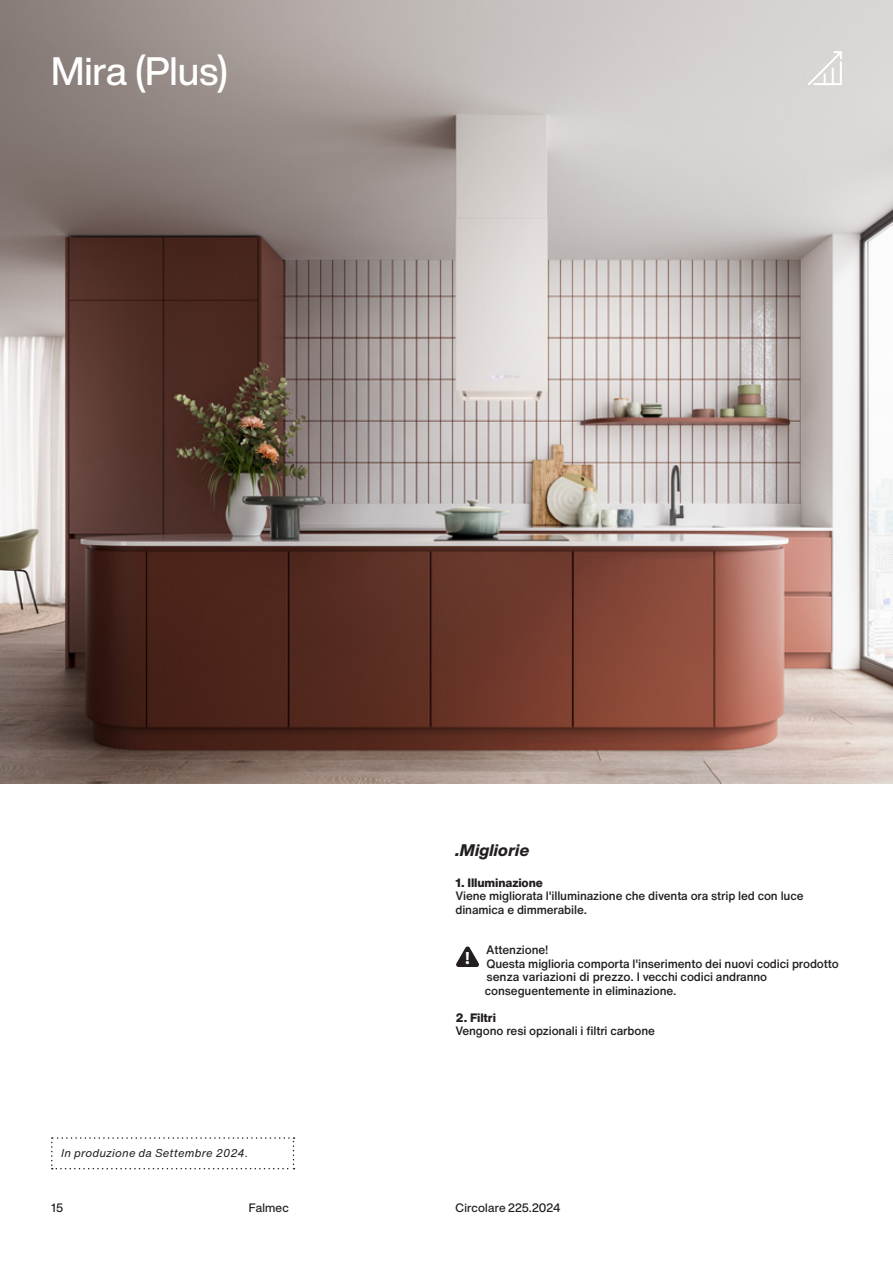
<style>
.page{position:relative;width:893px;height:1263px;background:#fff}
.page>*{position:absolute;margin:0;border:0;box-sizing:border-box;transform-origin:0 0}
.Normale{font:500 39px "Helvetica Now Display";letter-spacing:-.005em;color:#fff}
.t1{font:700 17.7px "Myriad Pro";color:#fff}
.Normale-2{font:italic 800 16.5px "Helvetica Now Display";letter-spacing:.02em;color:#231f20}
.t2{font:500 12px/13.5px "Helvetica Now Text";letter-spacing:-.01em;color:#231f20}
.t3{font:500 12px "Helvetica Now Display";letter-spacing:.015em;color:#231f20}
.t4{font:800 12px "Helvetica Now Text";letter-spacing:-.01em;color:#231f20}
.t5{font:italic 11.25px "Helvetica Now Text";letter-spacing:.015em;color:#231f20}
</style>
<div class="page">
<img style="left:0;top:0;width:893px;height:783px">
<svg style="left:808px;top:51px;width:34px;height:34px"></svg>
<svg style="left:456px;top:946px;width:23px;height:21px"></svg>
<svg style="left:51px;top:1137px;width:243px;height:32px"></svg>
<p class="Normale" style="left:51px;top:44px;width:179px">Mira (Plus)</p>
<p class="t5" style="left:61px;top:1145px;width:189px">In produzione da Settembre 2024.</p>
<p class="Normale-2" style="left:455px;top:839px;width:75px">.Migliorie</p>
<p class="t4" style="left:455px;top:873px;width:89px">1. Illuminazione</p>
<p class="t2" style="left:455px;top:889px;width:350px">Viene migliorata l'illuminazione che diventa ora strip led con luce dinamica e dimmerabile.</p>
<p class="t1" style="left:465px;top:946px;width:6px">!</p>
<p class="t2" style="left:486px;top:943px;width:64px">Attenzione!</p>
<p class="t2" style="left:486px;top:956px;width:354px">Questa miglioria comporta l'inserimento dei nuovi codici prodotto</p>
<p class="t2" style="left:486px;top:970px;width:282px">senza variazioni di prezzo. I vecchi codici andranno</p>
<p class="t2" style="left:485px;top:983px;width:193px">conseguentemente in eliminazione.</p>
<p class="t4" style="left:455px;top:1008px;width:42px">2. Filtri</p>
<p class="t2" style="left:455px;top:1024px;width:201px">Vengono resi opzionali i filtri carbone</p>
<p class="t3" style="left:51px;top:1199px;width:14px">15</p>
<p class="t3" style="left:249px;top:1199px;width:41px">Falmec</p>
<p class="t3" style="left:456px;top:1199px;width:106px">Circolare 225.2024</p>
</div>
